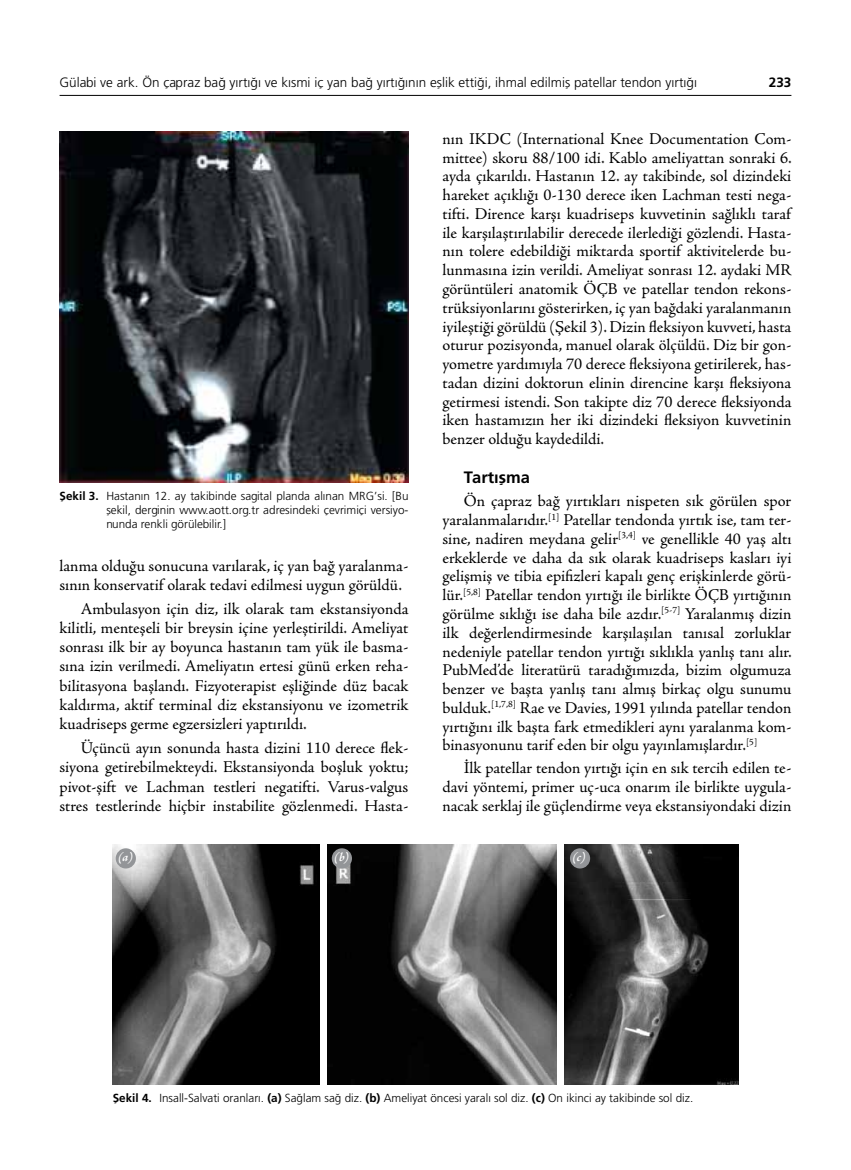
<style>
.page{position:relative;width:851px;height:1170px;background:#fff}
.page>*{position:absolute;margin:0;border:0;box-sizing:border-box;transform-origin:0 0}
.t1{font:16.5px/18.8px "Adobe Jenson Pro";color:#000;text-align:justify}
.t2{font:16.5px "Frutiger Bold Tr";color:#000}
.t3{font:13.5px "Frutiger Light Nr Tr";color:#000}
.t4{font:13.5px "Frutiger Bold Tr";color:#000}
.t5{font:italic 700 12.75px "Adobe Jenson Pro";color:#fff}
.t6{font:11.7px/14.1px "Frutiger Light Nr Tr";color:#000;text-align:justify}
.s1{font-family:"Frutiger Bold Tr"}
</style>
<div class="page">
<hr style="left:60px;top:95px;width:731px;height:1px;background:#000">
<img style="left:60px;top:132px;width:348px;height:351px">
<img style="left:113px;top:844px;width:207px;height:240px">
<img style="left:327px;top:844px;width:229px;height:240px">
<img style="left:564px;top:844px;width:174px;height:240px">
<div style="left:116px;top:848px;width:20px;height:20px;background:#939598;border-radius:50%"></div>
<div style="left:332px;top:848px;width:20px;height:20px;background:#939598;border-radius:50%"></div>
<div style="left:570px;top:848px;width:20px;height:20px;background:#939598;border-radius:50%"></div>
<p class="t3" style="left:60px;top:74px;width:638px">Gülabi ve ark. Ön çapraz bağ yırtığı ve kısmi iç yan bağ yırtığının eşlik ettiği, ihmal edilmiş patellar tendon yırtığı</p>
<p class="t4" style="left:768px;top:74px;width:24px">233</p>
<p class="t6" style="left:106px;top:489px;width:303px;text-indent:-47px"><span class="s1">Şekil 3.</span> Hastanın 12. ay takibinde sagital planda alınan MRG’si. [Bu şekil, derginin www.aott.org.tr adresindeki çevrimiçi versiyo&shy;nunda renkli görülebilir.]</p>
<p class="t1" style="left:60px;top:556px;width:350px;line-height:19.4px">lanma olduğu sonucuna varılarak, iç yan bağ yaralanma&shy;sının konservatif olarak tedavi edilmesi uygun görüldü.</p>
<p class="t1" style="left:60px;top:599px;width:350px;line-height:19.4px;text-indent:21px">Ambulasyon için diz, ilk olarak tam ekstansiyonda kilitli, menteşeli bir breysin içine yerleştirildi. Ameliyat sonrası ilk bir ay boyunca hastanın tam yük ile basma&shy;sına izin verilmedi. Ameliyatın ertesi günü erken reha&shy;bilitasyona başlandı. Fizyoterapist eşliğinde düz bacak kaldırma, aktif terminal diz ekstansiyonu ve izometrik kuadriseps germe egzersizleri yaptırıldı.</p>
<p class="t1" style="left:60px;top:738px;width:350px;line-height:19.4px;text-indent:21px">Üçüncü ayın sonunda hasta dizini 110 derece flek&shy;siyona getirebilmekteydi. Ekstansiyonda boşluk yoktu; pivot-şift ve Lachman testleri negatifti. Varus-valgus stres testlerinde hiçbir instabilite gözlenmedi. Hasta-</p>
<p class="t1" style="left:442px;top:129px;width:351px">nın IKDC (International Knee Documentation Com&shy;mittee) skoru 88/100 idi. Kablo ameliyattan sonraki 6. ayda çıkarıldı. Hastanın 12. ay takibinde, sol dizindeki hareket açıklığı 0-130 derece iken Lachman testi nega&shy;tifti. Dirence karşı kuadriseps kuvvetinin sağlıklı taraf ile karşılaştırılabilir derecede ilerlediği gözlendi. Hasta&shy;nın tolere edebildiği miktarda sportif aktivitelerde bu&shy;lunmasına izin verildi. Ameliyat sonrası 12. aydaki MR görüntüleri anatomik ÖÇB ve patellar tendon rekons&shy;trüksiyonlarını gösterirken, iç yan bağdaki yaralanmanın iyileştiği görüldü (Şekil 3). Dizin fleksiyon kuvveti, hasta oturur pozisyonda, manuel olarak ölçüldü. Diz bir gon&shy;yometre yardımıyla 70 derece fleksiyona getirilerek, has&shy;tadan dizini doktorun elinin direncine karşı fleksiyona getirmesi istendi. Son takipte diz 70 derece fleksiyonda iken hastamızın her iki dizindeki fleksiyon kuvvetinin benzer olduğu kaydedildi.</p>
<p class="t2" style="left:463px;top:468px;width:68px">Tartışma</p>
<p class="t1" style="left:442px;top:492px;width:351px;text-indent:21px">Ön çapraz bağ yırtıkları nispeten sık görülen spor yaralanmalarıdır.<sup>[1]</sup> Patellar tendonda yırtık ise, tam ter&shy;sine, nadiren meydana gelir<sup>[3,4]</sup> ve genellikle 40 yaş altı erkeklerde ve daha da sık olarak kuadriseps kasları iyi gelişmiş ve tibia epifizleri kapalı genç erişkinlerde görü&shy;lür.<sup>[5,8]</sup> Patellar tendon yırtığı ile birlikte ÖÇB yırtığının görülme sıklığı ise daha bile azdır.<sup>[5-7]</sup> Yaralanmış dizin ilk değerlendirmesinde karşılaşılan tanısal zorluklar nedeniyle patellar tendon yırtığı sıklıkla yanlış tanı alır.<br>PubMed’de literatürü taradığımızda, bizim olgumuza benzer ve başta yanlış tanı almış birkaç olgu sunumu bulduk.<sup>[1,7,8]</sup> Rae ve Davies, 1991 yılında patellar tendon yırtığını ilk başta fark etmedikleri aynı yaralanma kom&shy;binasyonunu tarif eden bir olgu yayınlamışlardır.<sup>[5]</sup></p>
<p class="t1" style="left:442px;top:759px;width:350px;text-indent:21px">İlk patellar tendon yırtığı için en sık tercih edilen te&shy;davi yöntemi, primer uç-uca onarım ile birlikte uygula&shy;nacak serklaj ile güçlendirme veya ekstansiyondaki dizin</p>
<p class="t5" style="left:118px;top:850px;width:18px">(a)</p>
<p class="t5" style="left:334px;top:850px;width:18px">(b)</p>
<p class="t5" style="left:572px;top:850px;width:17px">(c)</p>
<p class="t6" style="left:113px;top:1090px;width:582px"><span class="s1">Şekil 4.</span> Insall-Salvati oranları. <span class="s1">(a)</span> Sağlam sağ diz. <span class="s1">(b)</span> Ameliyat öncesi yaralı sol diz. <span class="s1">(c)</span> On ikinci ay takibinde sol diz.</p>
</div>
